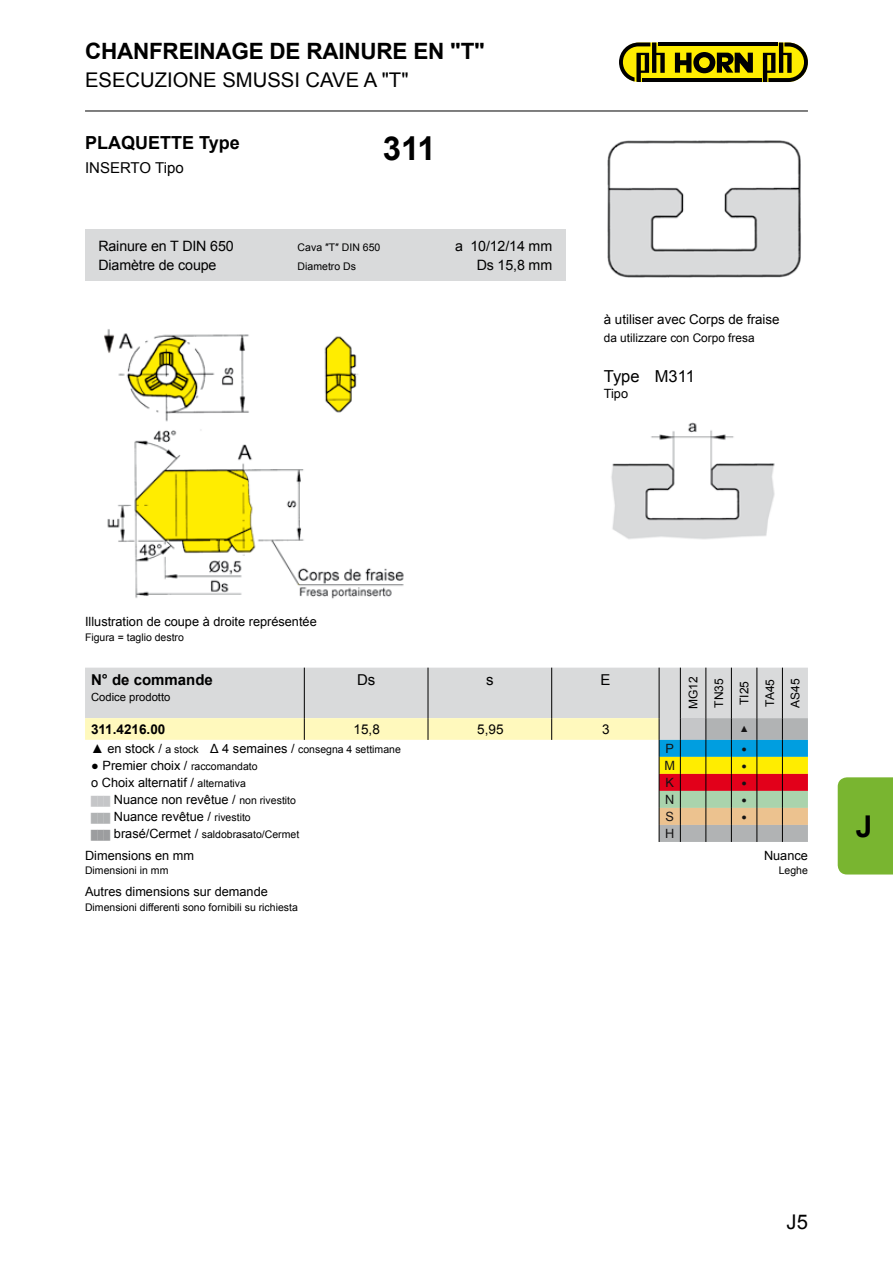
<style>
.page{position:relative;width:893px;height:1263px;background:#fff}
.page>*{position:absolute;margin:0;border:0;box-sizing:border-box;transform-origin:0 0}
.t1{font:700 33px "Arial";color:#000}
.t2{font:700 30px "Arial";color:#000}
.t3{font:700 22.5px "Arial";letter-spacing:-.01em;color:#000}
.t4{font:20.25px "Arial";color:#000}
.t5{font:700 18px "Arial";color:#000}
.t6{font:16.5px "Arial";color:#000}
.t7{font:15px "Arial";color:#000}
.t8{font:700 15px "Arial";color:#000}
.t9{font:14.25px/19.2px "Arial";letter-spacing:-.01em;color:#000}
.t10{font:700 13.5px "Arial";color:#000}
.t11{font:13.5px "Arial";color:#000}
.t12{font:13.35px "Arial";color:#000}
.t13{font:12.75px "Arial";color:#000}
.t14{font:12.75px "Arial";color:#141314}
.t15{font:12px/25.5px "Arial";color:#000}
.t16{font:11.85px "Arial";color:#000}
.t17{font:11.25px "Arial";color:#000}
.t18{font:10.5px/19.2px "Arial";color:#000}
.t19{font:9px "Arial";color:#141314}
.s1{font-size:12.75px}
.s2{font-size:10.5px}
.s3{font-size:9px;color:#c5c6c8}
.s4{font-size:9px;color:#b1b3b4}
.s5{font-size:9px;color:#9c9d9f}
</style>
<div class="page">
<div style="left:85px;top:668px;width:723px;height:50px;background:#d9dadb"></div>
<hr style="left:304px;top:668px;width:1px;height:50px;background:#000">
<hr style="left:428px;top:668px;width:1px;height:50px;background:#000">
<hr style="left:551px;top:668px;width:1px;height:50px;background:#000">
<hr style="left:659px;top:668px;width:1px;height:50px;background:#000">
<hr style="left:680px;top:668px;width:1px;height:50px;background:#000">
<hr style="left:706px;top:668px;width:1px;height:50px;background:#000">
<hr style="left:731px;top:668px;width:1px;height:50px;background:#000">
<hr style="left:757px;top:668px;width:1px;height:50px;background:#000">
<hr style="left:782px;top:668px;width:1px;height:50px;background:#000">
<svg style="left:85px;top:718px;width:723px;height:124px"></svg>
<img style="left:104px;top:329px;width:300px;height:270px">
<img style="left:607px;top:140px;width:194px;height:138px">
<img style="left:611px;top:422px;width:164px;height:118px">
<div style="left:85px;top:230px;width:481px;height:51px;background:#d9dadb"></div>
<div style="left:620px;top:43px;width:188px;height:39px;background:#ffed00;border-radius:20px"></div>
<svg style="left:675px;top:52px;width:78px;height:21px"></svg>
<hr style="left:658px;top:43px;width:120px;height:3px;background:#000">
<hr style="left:642px;top:78px;width:120px;height:4px;background:#000">
<svg style="left:619px;top:43px;width:46px;height:39px"></svg>
<svg style="left:763px;top:43px;width:45px;height:39px"></svg>
<hr style="left:85px;top:111px;width:723px;height:1px;background:#000">
<div style="left:838px;top:777px;width:55px;height:97px;background:#79b530"></div>
<h3 class="t3" style="left:85px;top:36px;width:401px">CHANFREINAGE DE RAINURE EN "T"</h3>
<h3 class="t4" style="left:85px;top:67px;width:325px">ESECUZIONE SMUSSI CAVE A "T"</h3>
<h3 class="t5" style="left:85px;top:131px;width:156px">PLAQUETTE Type</h3>
<p class="t7" style="left:85px;top:157px;width:100px">INSERTO Tipo</p>
<h1 class="t1" style="left:383px;top:126px;width:55px">311</h1>
<p class="t9" style="left:98px;top:236px;width:137px">Rainure en T DIN 650<br>Diamètre de coupe</p>
<p class="t18" style="left:298px;top:238px;width:84px">Cava ″T″ DIN 650<br>Diametro Ds</p>
<p class="t9" style="left:455px;top:236px;width:99px;text-align:right">a 10/12/14 mm<br>Ds 15,8 mm</p>
<p class="t12" style="left:604px;top:311px;width:177px">à utiliser avec Corps de fraise</p>
<p class="t16" style="left:604px;top:330px;width:152px">da utilizzare con Corpo fresa</p>
<p class="t6" style="left:604px;top:365px;width:37px">Type</p>
<p class="t13" style="left:604px;top:386px;width:26px">Tipo</p>
<p class="t6" style="left:655px;top:365px;width:42px">M311</p>
<p class="t13" style="left:85px;top:613px;width:233px">Illustration de coupe à droite représentée</p>
<p class="t18" style="left:85px;top:628px;width:100px">Figura = taglio destro</p>
<p class="t8" style="left:91px;top:669px;width:123px">N° de commande</p>
<p class="t17" style="left:91px;top:690px;width:81px">Codice prodotto</p>
<p class="t7" style="left:357px;top:669px;width:20px">Ds</p>
<p class="t7" style="left:486px;top:669px;width:9px">s</p>
<p class="t7" style="left:600px;top:669px;width:12px">E</p>
<p class="t15" style="left:681px;top:709px;width:34px;rotate:-90deg">MG12<br>TN35<br>TI25<br>TA45<br>AS45</p>
<p class="t10" style="left:91px;top:720px;width:76px">311.4216.00</p>
<p class="t11" style="left:354px;top:720px;width:28px">15,8</p>
<p class="t11" style="left:477px;top:720px;width:28px">5,95</p>
<p class="t11" style="left:602px;top:720px;width:9px">3</p>
<p class="t19" style="left:740px;top:723px;width:10px">▲</p>
<p class="t18" style="left:91px;top:740px;width:311px"><span class="s1">▲ en stock /</span> a stock <span class="s1">Δ 4 semaines /</span> consegna 4 settimane</p>
<p class="t14" style="left:666px;top:740px;width:10px">P</p>
<p class="t19" style="left:741px;top:743px;width:7px">●</p>
<p class="t13" style="left:91px;top:757px;width:168px">● Premier choix / <span class="s2">raccomandato</span></p>
<p class="t14" style="left:664px;top:757px;width:12px">M</p>
<p class="t19" style="left:741px;top:760px;width:7px">●</p>
<p class="t13" style="left:91px;top:774px;width:156px">ο Choix alternatif / <span class="s2">alternativa</span></p>
<p class="t14" style="left:665px;top:774px;width:10px">K</p>
<p class="t19" style="left:741px;top:777px;width:7px">●</p>
<p class="t13" style="left:91px;top:791px;width:206px"><span class="s3">███</span> Nuance non revêtue / <span class="s2">non rivestito</span></p>
<p class="t14" style="left:665px;top:791px;width:11px">N</p>
<p class="t19" style="left:741px;top:794px;width:7px">●</p>
<p class="t13" style="left:91px;top:808px;width:161px"><span class="s4">███</span> Nuance revêtue / <span class="s2">rivestito</span></p>
<p class="t14" style="left:665px;top:808px;width:10px">S</p>
<p class="t19" style="left:741px;top:811px;width:7px">●</p>
<p class="t18" style="left:91px;top:825px;width:210px"><span class="s5">███</span> <span class="s1">brasé/Cermet /</span> saldobrasato/Cermet</p>
<p class="t14" style="left:665px;top:825px;width:11px">H</p>
<p class="t13" style="left:85px;top:847px;width:111px">Dimensions en mm</p>
<p class="t18" style="left:85px;top:861px;width:85px">Dimensioni in mm</p>
<p class="t13" style="left:85px;top:883px;width:184px">Autres dimensions sur demande</p>
<p class="t18" style="left:85px;top:897px;width:214px">Dimensioni differenti sono fornibili su richiesta</p>
<p class="t13" style="left:764px;top:847px;width:45px">Nuance</p>
<p class="t18" style="left:779px;top:861px;width:31px">Leghe</p>
<h2 class="t2" style="left:856px;top:806px;width:18px">J</h2>
<h3 class="t4" style="left:786px;top:1209px;width:23px">J5</h3>
</div>
